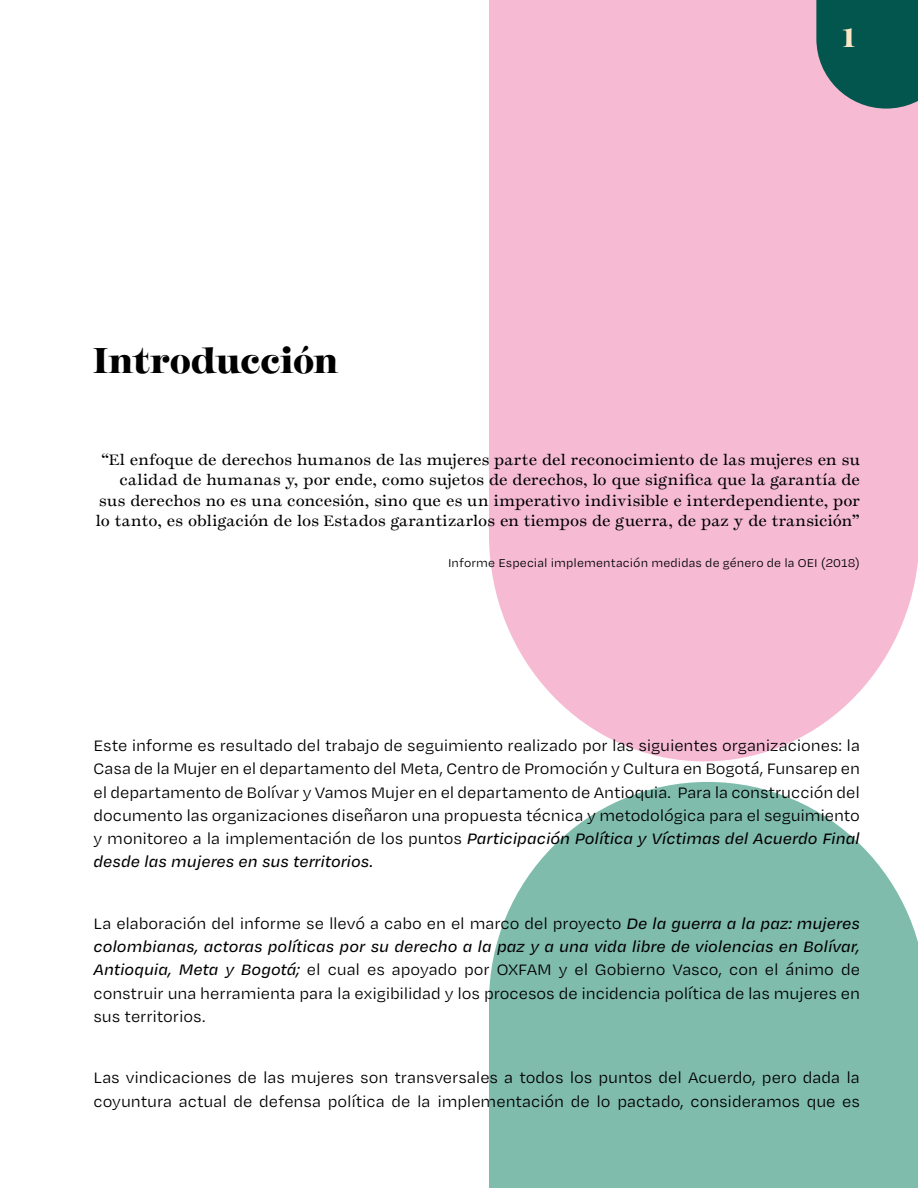
<style>
.page{position:relative;width:918px;height:1188px;background:#fff}
.page>*{position:absolute;margin:0;border:0;box-sizing:border-box;transform-origin:0 0}
.t1{font:900 34.95px "Temeraire Display";letter-spacing:-.015em;color:#000}
.t2{font:900 27px "Temeraire Display";color:#fbe8c7}
.t3{font:17.4px/23.2px "Degular Text";letter-spacing:-.005em;color:#000;text-align:justify}
.t4{font:14.55px/20.4px "Temeraire";letter-spacing:.01em;color:#000;text-align:right}
.t5{font:13.05px "Degular Text";letter-spacing:.005em;color:#000}
.s1{font-weight:500;font-style:italic}
</style>
<div class="page">
<svg style="left:489px;top:782px;width:429px;height:406px;background:#8cc3b3"></svg>
<div style="left:489px;top:0;width:429px;height:761px;background:#f6bbd3"></div>
<svg style="left:816px;top:0;width:102px;height:109px;background:#1d615c"></svg>
<h1 class="t1" style="left:94px;top:338px;width:246px">Introducción</h1>
<h2 class="t2" style="left:843px;top:21px;width:14px">1</h2>
<p class="t4" style="left:96px;top:450px;width:766px">“El enfoque de derechos humanos de las mujeres parte del reconocimiento de las mujeres en su calidad de humanas y, por ende, como sujetos de derechos, lo que significa que la garantía de sus derechos no es una concesión, sino que es un imperativo indivisible e interdependiente, por lo tanto, es obligación de los Estados garantizarlos en tiempos de guerra, de paz y de transición”</p>
<p class="t5" style="left:448px;top:554px;width:413px">Informe Especial implementación medidas de género de la OEI (2018)</p>
<p class="t3" style="left:94px;top:733px;width:768px">Este informe es resultado del trabajo de seguimiento realizado por las siguientes organizaciones: la Casa de la Mujer en el departamento del Meta, Centro de Promoción y Cultura en Bogotá, Funsarep en el departamento de Bolívar y Vamos Mujer en el departamento de Antioquia. Para la construcción del documento las organizaciones diseñaron una propuesta técnica y metodológica para el seguimiento y monitoreo a la implementación de los puntos <span class="s1">Participación Política y Víctimas del Acuerdo Final desde las mujeres en sus territorios.</span></p>
<p class="t3" style="left:94px;top:911px;width:768px">La elaboración del informe se llevó a cabo en el marco del proyecto <span class="s1">De la guerra a la paz: mujeres colombianas, actoras políticas por su derecho a la paz y a una vida libre de violencias en Bolívar, Antioquia, Meta y Bogotá;</span> el cual es apoyado por OXFAM y el Gobierno Vasco, con el ánimo de construir una herramienta para la exigibilidad y los procesos de incidencia política de las mujeres en sus territorios.</p>
<p class="t3" style="left:94px;top:1066px;width:768px">Las vindicaciones de las mujeres son transversales a todos los puntos del Acuerdo, pero dada la coyuntura actual de defensa política de la implementación de lo pactado, consideramos que es</p>
</div>
